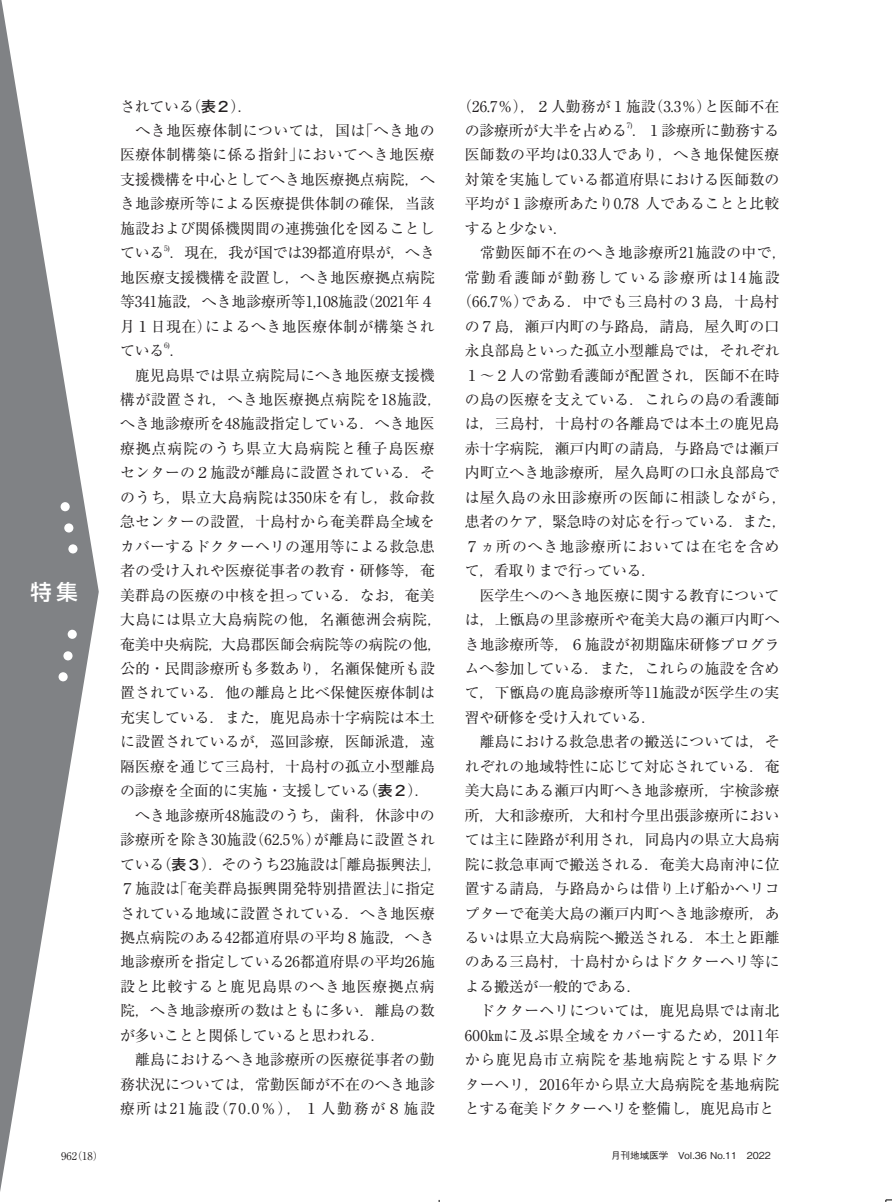
<style>
.page{position:relative;width:892px;height:1202px;background:#fff}
.page>*{position:absolute;margin:0;border:0;box-sizing:border-box;transform-origin:0 0}
.t1{font:500 21.3px "Shin Go Pro";color:#fff}
.t2{font:14.85px/24.5px "Ryumin Pro";letter-spacing:.005em;color:#231f20}
.t3{font:14.85px "Ryumin Pro";letter-spacing:.03em;color:#231f20}
.t4{font:14.85px "Ryumin Pro";letter-spacing:.06em;color:#231f20}
.t5{font:14.85px "Ryumin Pro";letter-spacing:.115em;color:#231f20}
.t6{font:10.65px "Ryumin Pro";color:#231f20}
.t7{font:500 9.6px "Gothic BBB Pro";color:#231f20}
.t8{font:7.5px "Ryumin Pro";color:#231f20}
.s1{font-family:"Futo Go B101 Pr 6 N";font-weight:700}
</style>
<div class="page">
<svg style="left:0;top:0;width:99px;height:1186px"></svg>
<div style="left:68px;top:630px;width:9px;height:9px;background:#fff;border-radius:50%"></div>
<div style="left:63px;top:651px;width:10px;height:9px;background:#fff;border-radius:50%"></div>
<div style="left:59px;top:672px;width:9px;height:9px;background:#fff;border-radius:50%"></div>
<div style="left:68px;top:544px;width:9px;height:9px;background:#fff;border-radius:50%"></div>
<div style="left:64px;top:523px;width:9px;height:9px;background:#fff;border-radius:50%"></div>
<div style="left:61px;top:502px;width:9px;height:9px;background:#fff;border-radius:50%"></div>
<svg style="left:885px;top:1199px;width:7px;height:3px"></svg>
<h1 class="t1" style="left:31px;top:574px;width:49px">特集</h1>
<p class="t2" style="left:120px;top:93px;width:316px">されている（<span class="s1">表２</span>）．<br>　へき地医療体制については，国は「へき地の医療体制構築に係る指針」においてへき地医療支援機構を中心としてへき地医療拠点病院，へき地診療所等による医療提供体制の確保，当該施設および関係機関間の連携強化を図ることしている．現在，我が国では39都道府県が，へき</p>
<p class="t8" style="left:164px;top:242px;width:7px">5)</p>
<p class="t2" style="left:120px;top:264px;width:316px;text-align:justify">地医療支援機構を設置し，へき地医療拠点病院等341施設，へき地診療所等1,108施設（2021年４月１日現在）によるへき地医療体制が構築されている．</p>
<p class="t8" style="left:164px;top:340px;width:7px">6)</p>
<p class="t2" style="left:120px;top:362px;width:324px">　鹿児島県では県立病院局にへき地医療支援機構が設置され，へき地医療拠点病院を18施設，へき地診療所を48施設指定している．へき地医療拠点病院のうち県立大島病院と種子島医療センターの２施設が離島に設置されている．そのうち，県立大島病院は350床を有し，救命救急センターの設置，十島村から奄美群島全域をカバーするドクターヘリの運用等による救急患者の受け入れや医療従事者の教育・研修等，奄美群島の医療の中核を担っている．なお，奄美大島には県立大島病院の他，名瀬徳洲会病院，奄美中央病院，大島郡医師会病院等の病院の他，公的・民間診療所も多数あり，名瀬保健所も設置されている．他の離島と比べ保健医療体制は充実している．また，鹿児島赤十字病院は本土に設置されているが，巡回診療，医師派遣，遠隔医療を通じて三島村，十島村の孤立小型離島の診療を全面的に実施・支援している（<span class="s1">表２</span>）．　へき地診療所48施設のうち，歯科，休診中の診療所を除き30施設（62.5％）が離島に設置されている（<span class="s1">表３</span>）．そのうち23施設は「離島振興法」，<br>７施設は「奄美群島振興開発特別措置法」に指定されている地域に設置されている．へき地医療拠点病院のある42都道府県の平均８施設，へき地診療所を指定している26都道府県の平均26施設と比較すると鹿児島県のへき地医療拠点病院，へき地診療所の数はともに多い．離島の数が多いことと関係していると思われる．<br>　離島におけるへき地診療所の医療従事者の勤務状況については，常勤医師が不在のへき地診療所は21施設（70.0％），１人勤務が８施設</p>
<p class="t2" style="left:457px;top:93px;width:324px;text-align:center">（26.7％），２人勤務が１施設（3.3％）と医師不在の診療所が大半を占める．１診療所に勤務する</p>
<p class="t8" style="left:626px;top:120px;width:7px">7)</p>
<p class="t2" style="left:464px;top:142px;width:316px">医師数の平均は0.33人であり，へき地保健医療</p>
<p class="t2" style="left:464px;top:166px;width:316px">対策を実施している都道府県における医師数の</p>
<p class="t2" style="left:464px;top:191px;width:316px">平均が１診療所あたり0.78 人であることと比較</p>
<p class="t2" style="left:464px;top:215px;width:105px">すると少ない．</p>
<p class="t3" style="left:464px;top:241px;width:324px">　常勤医師不在のへき地診療所21施設の中で，</p>
<p class="t5" style="left:464px;top:265px;width:316px">常勤看護師が勤務している診療所は14施設</p>
<p class="t2" style="left:457px;top:288px;width:324px">（66.7％）である．中でも三島村の３島，十島村</p>
<p class="t2" style="left:464px;top:313px;width:316px">の７島，瀬戸内町の与路島，請島，屋久町の口</p>
<p class="t2" style="left:464px;top:337px;width:316px">永良部島といった孤立小型離島では，それぞれ</p>
<p class="t2" style="left:464px;top:362px;width:316px">１～２人の常勤看護師が配置され，医師不在時</p>
<p class="t2" style="left:464px;top:386px;width:316px">の島の医療を支えている．これらの島の看護師</p>
<p class="t2" style="left:464px;top:411px;width:316px">は，三島村，十島村の各離島では本土の鹿児島</p>
<p class="t2" style="left:464px;top:435px;width:316px">赤十字病院，瀬戸内町の請島，与路島では瀬戸</p>
<p class="t2" style="left:464px;top:459px;width:316px">内町立へき地診療所，屋久島町の口永良部島で</p>
<p class="t3" style="left:464px;top:485px;width:324px">は屋久島の永田診療所の医師に相談しながら，</p>
<p class="t2" style="left:464px;top:508px;width:324px">患者のケア，緊急時の対応を行っている．また，</p>
<p class="t4" style="left:464px;top:534px;width:316px">７ヵ所のへき地診療所においては在宅を含め</p>
<p class="t2" style="left:464px;top:557px;width:193px">て，看取りまで行っている．</p>
<p class="t2" style="left:464px;top:582px;width:316px">　医学生へのへき地医療に関する教育について</p>
<p class="t2" style="left:464px;top:606px;width:316px">は，上甑島の里診療所や奄美大島の瀬戸内町へ</p>
<p class="t2" style="left:464px;top:631px;width:316px">き地診療所等，６施設が初期臨床研修プログラ</p>
<p class="t2" style="left:464px;top:655px;width:316px">ムへ参加している．また，これらの施設を含め</p>
<p class="t2" style="left:464px;top:680px;width:316px">て，下甑島の鹿島診療所等11施設が医学生の実</p>
<p class="t2" style="left:464px;top:704px;width:193px">習や研修を受け入れている．</p>
<p class="t2" style="left:464px;top:728px;width:316px">　離島における救急患者の搬送については，そ</p>
<p class="t2" style="left:464px;top:753px;width:316px">れぞれの地域特性に応じて対応されている．奄</p>
<p class="t2" style="left:464px;top:777px;width:316px">美大島にある瀬戸内町へき地診療所，宇検診療</p>
<p class="t2" style="left:464px;top:802px;width:316px">所，大和診療所，大和村今里出張診療所におい</p>
<p class="t2" style="left:464px;top:826px;width:316px">ては主に陸路が利用され，同島内の県立大島病</p>
<p class="t2" style="left:464px;top:851px;width:316px">院に救急車両で搬送される．奄美大島南沖に位</p>
<p class="t2" style="left:464px;top:875px;width:316px">置する請島，与路島からは借り上げ船かヘリコ</p>
<p class="t2" style="left:464px;top:900px;width:316px">プターで奄美大島の瀬戸内町へき地診療所，あ</p>
<p class="t2" style="left:464px;top:924px;width:316px">るいは県立大島病院へ搬送される．本土と距離</p>
<p class="t2" style="left:464px;top:949px;width:316px">のある三島村，十島村からはドクターヘリ等に</p>
<p class="t2" style="left:464px;top:973px;width:178px">よる搬送が一般的である．</p>
<p class="t2" style="left:464px;top:997px;width:316px">　ドクターヘリについては，鹿児島県では南北</p>
<p class="t3" style="left:464px;top:1023px;width:316px">600㎞に及ぶ県全域をカバーするため，2011年</p>
<p class="t4" style="left:464px;top:1048px;width:316px">から鹿児島市立病院を基地病院とする県ドク</p>
<p class="t2" style="left:464px;top:1071px;width:316px">ターヘリ，2016年から県立大島病院を基地病院</p>
<p class="t2" style="left:464px;top:1095px;width:311px">とする奄美ドクターヘリを整備し，鹿児島市と</p>
<p class="t6" style="left:61px;top:1148px;width:44px">962（18）</p>
<p class="t7" style="left:611px;top:1148px;width:161px">月刊地域医学　Vol.36 No.11　2022</p>
</div>
